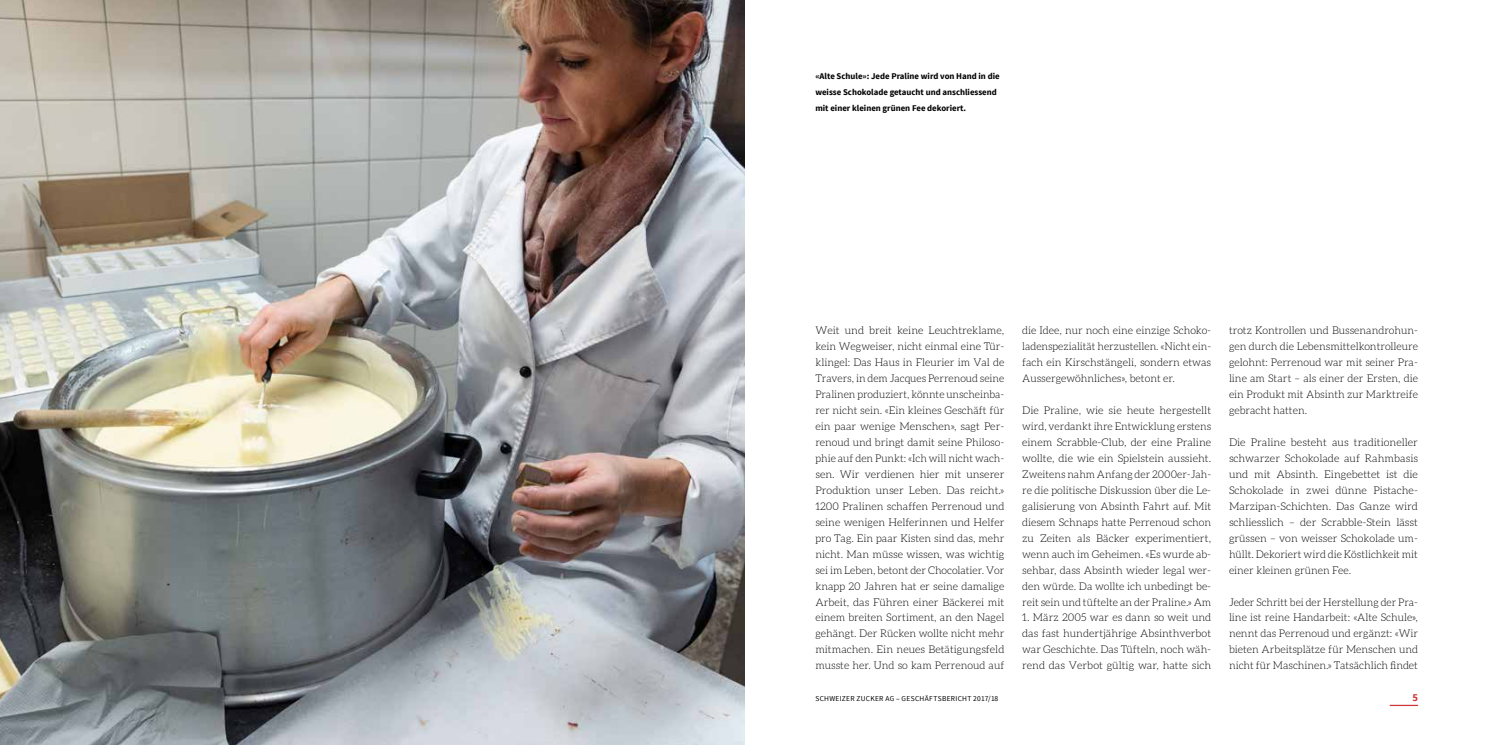
<style>
.page{position:relative;width:1489px;height:745px;background:#fff}
.page>*{position:absolute;margin:0;border:0;box-sizing:border-box;transform-origin:0 0}
.t1{font:300 10.62px/16px "Aleo";color:#000;text-align:justify}
.t2{font:700 10.62px "Source Sans Pro";color:#d03439}
.t3{font:700 8.75px/15.9px "Source Sans Pro";color:#000}
.t4{font:7.5px "Source Sans Pro";letter-spacing:.04em;color:#000}
</style>
<div class="page">
<svg style="left:1389px;top:704px;width:28px;height:1px"></svg>
<img style="left:0;top:0;width:744px;height:744px">
<p class="t3" style="left:815px;top:68px;width:186px">«Alte Schule»: Jede Praline wird von Hand in die weisse Schokolade getaucht und anschliessend mit einer kleinen grünen Fee dekoriert.</p>
<p class="t1" style="left:815px;top:322px;width:190px">Weit und breit keine Leuchtreklame, kein Wegweiser, nicht einmal eine Tür&shy;klingel: Das Haus in Fleurier im Val de Travers, in dem Jacques Perrenoud seine Pralinen produziert, könnte unscheinba&shy;rer nicht sein. «Ein kleines Geschäft für ein paar wenige Menschen», sagt Per&shy;renoud und bringt damit seine Philoso&shy;phie auf den Punkt: «Ich will nicht wach&shy;sen. Wir verdienen hier mit unserer Produktion unser Leben. Das reicht.» 1200 Pralinen schaffen Perrenoud und seine wenigen Helferinnen und Helfer pro Tag. Ein paar Kisten sind das, mehr nicht. Man müsse wissen, was wichtig sei im Leben, betont der Chocolatier. Vor knapp 20 Jahren hat er seine damalige Arbeit, das Führen einer Bäckerei mit einem breiten Sortiment, an den Nagel gehängt. Der Rücken wollte nicht mehr mitmachen. Ein neues Betätigungsfeld musste her. Und so kam Perrenoud auf</p>
<p class="t1" style="left:1022px;top:322px;width:190px">die Idee, nur noch eine einzige Schoko&shy;ladenspezialität herzustellen. «Nicht ein&shy;fach ein Kirschstängeli, sondern etwas Aussergewöhnliches», betont er.</p>
<p class="t1" style="left:1022px;top:402px;width:190px">Die Praline, wie sie heute hergestellt wird, verdankt ihre Entwicklung erstens einem Scrabble-Club, der eine Praline wollte, die wie ein Spielstein aussieht.<br>Zweitens nahm Anfang der 2000er-Jah&shy;re die politische Diskussion über die Le&shy;galisierung von Absinth Fahrt auf. Mit diesem Schnaps hatte Perrenoud schon zu Zeiten als Bäcker experimentiert, wenn auch im Geheimen. «Es wurde ab&shy;sehbar, dass Absinth wieder legal wer&shy;den würde. Da wollte ich unbedingt be&shy;reit sein und tüftelte an der Praline.» Am</p>
<p class="t1" style="left:1022px;top:609px;width:190px">1. März 2005 war es dann so weit und das fast hundertjährige Absinthverbot war Geschichte. Das Tüfteln, noch wäh&shy;rend das Verbot gültig war, hatte sich</p>
<p class="t4" style="left:815px;top:693px;width:184px">SCHWEIZER ZUCKER AG – GESCHÄFTSBERICHT 2017/18</p>
<p class="t1" style="left:1228px;top:322px;width:190px">trotz Kontrollen und Bussenandrohun&shy;gen durch die Lebensmittelkontrolleure gelohnt: Perrenoud war mit seiner Pra&shy;line am Start – als einer der Ersten, die ein Produkt mit Absinth zur Marktreife gebracht hatten.</p>
<p class="t1" style="left:1228px;top:434px;width:190px">Die Praline besteht aus traditioneller schwarzer Schokolade auf Rahmbasis und mit Absinth. Eingebettet ist die Schokolade in zwei dünne Pistache-Marzipan-Schichten. Das Ganze wird schliesslich – der Scrabble-Stein lässt grüssen – von weisser Schokolade um&shy;hüllt. Dekoriert wird die Köstlichkeit mit einer kleinen grünen Fee.</p>
<p class="t1" style="left:1228px;top:593px;width:190px">Jeder Schritt bei der Herstellung der Pra&shy;line ist reine Handarbeit: «Alte Schule», nennt das Perrenoud und ergänzt: «Wir bieten Arbeitsplätze für Menschen und nicht für Maschinen.» Tatsächlich findet</p>
<p class="t2" style="left:1412px;top:690px;width:7px">5</p>
</div>
